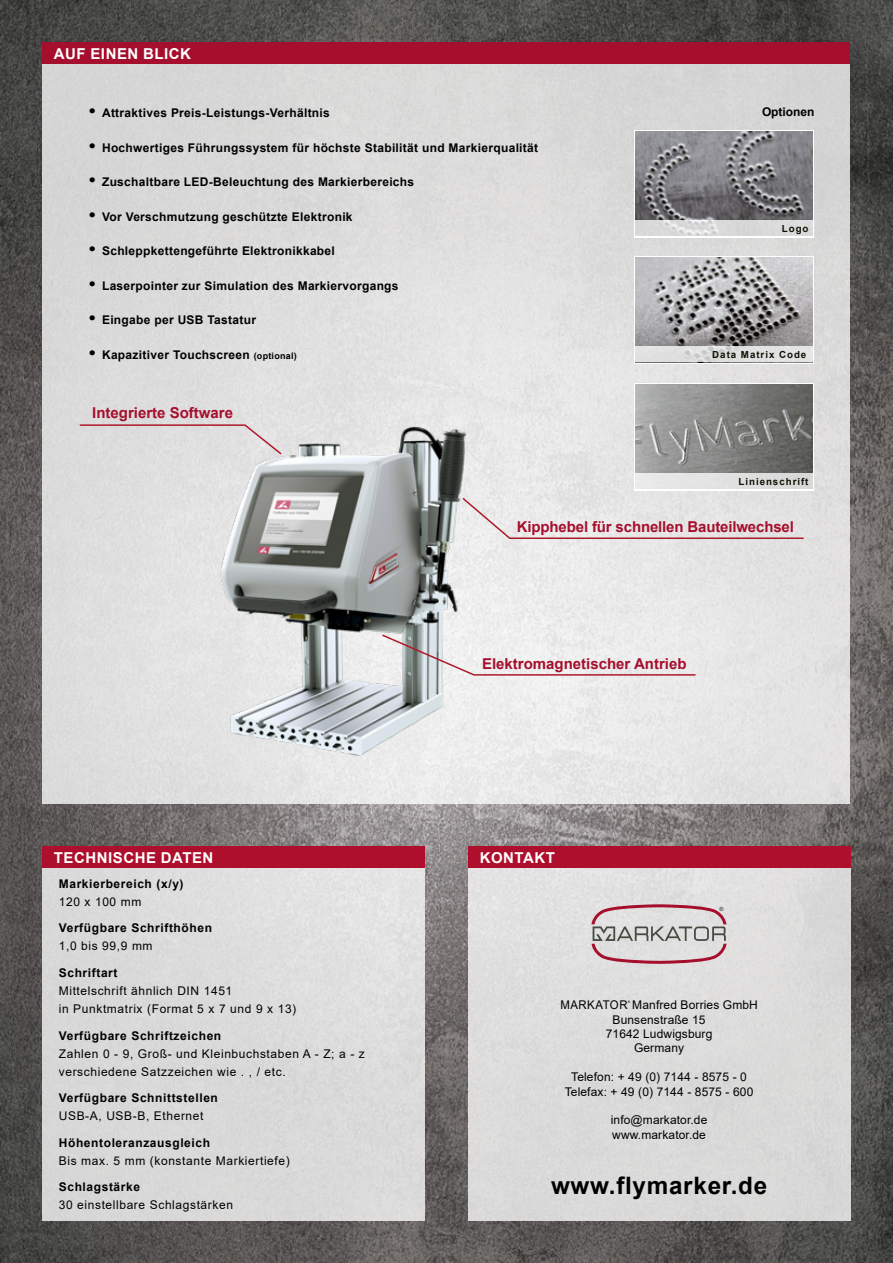
<style>
.page{position:relative;width:893px;height:1263px;background:#fff}
.page>*{position:absolute;margin:0;border:0;box-sizing:border-box;transform-origin:0 0}
.t1{font:700 24px "Arial";letter-spacing:.03em;color:#000}
.t2{font:700 15px "Arial";color:#a50f2d}
.t3{font:700 15px "Arial";letter-spacing:.035em;color:#fff}
.t4{font:700 12px "Arial";letter-spacing:.025em;color:#000}
.t5{font:12px/18px "Arial";letter-spacing:.05em;color:#000}
.t6{font:700 12px "Arial";letter-spacing:.05em;color:#000}
.t7{font:12px/14.4px "Arial";letter-spacing:.01em;color:#000;text-align:center}
.t8{font:12px "Arial";letter-spacing:.01em;color:#000;scale:.95 1}
.t9{font:700 12px "Arial";letter-spacing:-.005em;color:#000}
.t10{font:700 9.75px "Arial";letter-spacing:.1em;color:#0c1303}
.t11{font:700 5.55px "Arial";color:#484b42}
.t12{font:3.45px "Arial";color:#000;scale:.95 1}
.s1{font-size:18px}
.s2{font-size:9px}
</style>
<div class="page">
<img style="left:0;top:0;width:893px;height:1263px">
<div style="left:43px;top:64px;width:807px;height:740px;background:linear-gradient(to bottom,#d9d8d8,#e9e8e8)"></div>
<div style="left:43px;top:43px;width:807px;height:21px;background:#a50f2d"></div>
<svg style="left:634px;top:256px;width:179px;height:108px"></svg>
<img style="left:635px;top:258px;width:177px;height:89px">
<svg style="left:635px;top:347px;width:177px;height:15px;background:#dfdfdf"></svg>
<svg style="left:634px;top:383px;width:179px;height:107px"></svg>
<img style="left:635px;top:385px;width:177px;height:89px">
<div style="left:635px;top:474px;width:177px;height:15px;background:#e2e2e1"></div>
<svg style="left:634px;top:130px;width:179px;height:107px"></svg>
<img style="left:635px;top:132px;width:177px;height:89px">
<svg style="left:635px;top:221px;width:177px;height:15px;background:#dadada"></svg>
<div style="left:468px;top:868px;width:382px;height:352px;background:#dcdbdb"></div>
<div style="left:43px;top:868px;width:382px;height:352px;background:#dbdada"></div>
<div style="left:43px;top:846px;width:382px;height:22px;background:#ae0f2c"></div>
<div style="left:468px;top:846px;width:382px;height:22px;background:#ae0f2c"></div>
<svg style="left:591px;top:904px;width:135px;height:60px"></svg>
<img style="left:109px;top:415px;width:384px;height:384px">
<svg style="left:461px;top:497px;width:344px;height:43px;background:#e5dfdf"></svg>
<svg style="left:79px;top:424px;width:204px;height:32px;background:#ddd5d5"></svg>
<svg style="left:381px;top:633px;width:315px;height:43px"></svg>
<p class="t3" style="left:54px;top:43px;width:139px">AUF EINEN BLICK</p>
<p class="t4" style="left:89px;top:104px;width:242px"><span class="s1">•</span> Attraktives Preis-Leistungs-Verhältnis</p>
<p class="t4" style="left:89px;top:139px;width:450px"><span class="s1">•</span> Hochwertiges Führungssystem für höchste Stabilität und Markierqualität</p>
<p class="t4" style="left:89px;top:173px;width:326px"><span class="s1">•</span> Zuschaltbare LED-Beleuchtung des Markierbereichs</p>
<p class="t4" style="left:89px;top:208px;width:265px"><span class="s1">•</span> Vor Verschmutzung geschützte Elektronik</p>
<p class="t4" style="left:89px;top:242px;width:247px"><span class="s1">•</span> Schleppkettengeführte Elektronikkabel</p>
<p class="t4" style="left:89px;top:277px;width:311px"><span class="s1">•</span> Laserpointer zur Simulation des Markiervorgangs</p>
<p class="t4" style="left:89px;top:311px;width:168px"><span class="s1">•</span> Eingabe per USB Tastatur</p>
<p class="t4" style="left:89px;top:346px;width:209px"><span class="s1">•</span> Kapazitiver Touchscreen <span class="s2">(optional)</span></p>
<p class="t2" style="left:92px;top:402px;width:142px">Integrierte Software</p>
<p class="t9" style="left:762px;top:103px;width:54px">Optionen</p>
<p class="t10" style="left:782px;top:222px;width:28px">Logo</p>
<p class="t10" style="left:712px;top:348px;width:96px">Data Matrix Code</p>
<p class="t10" style="left:738px;top:474px;width:72px">Linienschrift</p>
<p class="t2" style="left:517px;top:516px;width:279px">Kipphebel für schnellen Bauteilwechsel</p>
<p class="t2" style="left:482px;top:653px;width:206px">Elektromagnetischer Antrieb</p>
<p class="t3" style="left:54px;top:847px;width:161px">TECHNISCHE DATEN</p>
<p class="t3" style="left:480px;top:847px;width:77px">KONTAKT</p>
<p class="t6" style="left:59px;top:875px;width:126px">Markierbereich (x/y)</p>
<p class="t5" style="left:59px;top:893px;width:84px">120 x 100 mm</p>
<p class="t6" style="left:59px;top:920px;width:155px">Verfügbare Schrifthöhen</p>
<p class="t5" style="left:59px;top:937px;width:95px">1,0 bis 99,9 mm</p>
<p class="t6" style="left:59px;top:964px;width:60px">Schriftart</p>
<p class="t5" style="left:59px;top:982px;width:239px">Mittelschrift ähnlich DIN 1451<br>in Punktmatrix (Format 5 x 7 und 9 x 13)</p>
<p class="t6" style="left:59px;top:1027px;width:164px">Verfügbare Schriftzeichen</p>
<p class="t5" style="left:59px;top:1044px;width:308px">Zahlen 0 - 9, Groß- und Kleinbuchstaben A - Z; a - z verschiedene Satzzeichen wie . , / etc.</p>
<p class="t6" style="left:59px;top:1089px;width:161px">Verfügbare Schnittstellen</p>
<p class="t5" style="left:59px;top:1107px;width:146px">USB-A, USB-B, Ethernet</p>
<p class="t6" style="left:59px;top:1134px;width:153px">Höhentoleranzausgleich</p>
<p class="t5" style="left:59px;top:1151px;width:232px">Bis max. 5 mm (konstante Markiertiefe)</p>
<p class="t6" style="left:59px;top:1178px;width:83px">Schlagstärke</p>
<p class="t5" style="left:59px;top:1196px;width:176px">30 einstellbare Schlagstärken</p>
<p class="t11" style="left:719px;top:905px;width:6px">®</p>
<p class="t12" style="left:628px;top:999px;width:4px">®</p>
<p class="t7" style="left:606px;top:1012px;width:108px">Bunsenstraße 15<br>71642 Ludwigsburg<br>Germany</p>
<p class="t7" style="left:565px;top:1070px;width:190px">Telefon: + 49 (0) 7144 - 8575 - 0<br>Telefax: + 49 (0) 7144 - 8575 - 600</p>
<p class="t7" style="left:611px;top:1113px;width:98px;text-align:left">info@markator.de www.markator.de</p>
<h1 class="t1" style="left:551px;top:1169px;width:218px">www.flymarker.de</h1>
<p class="t8" style="left:560px;top:997px;width:209px">MARKATOR Manfred Borries GmbH</p>
</div>
